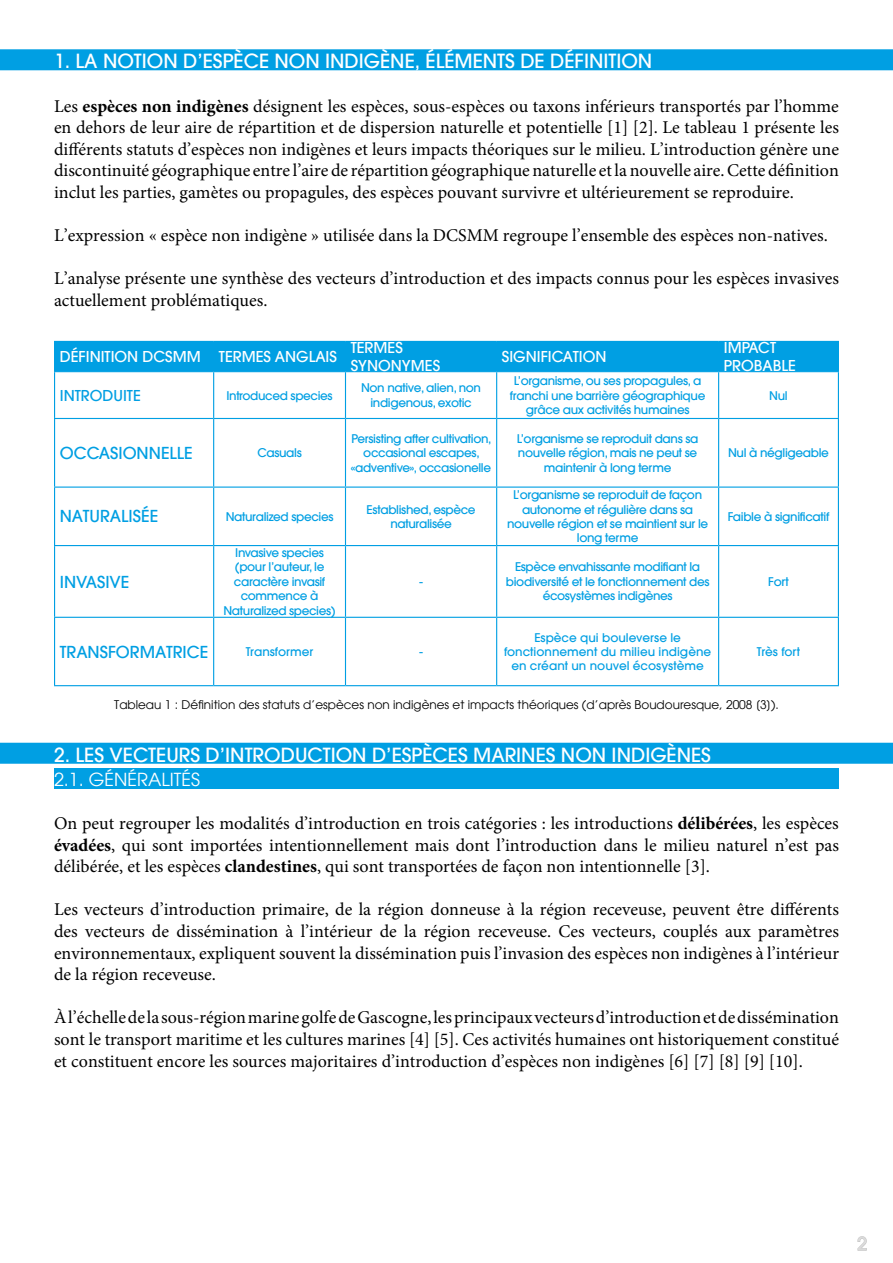
<style>
.page{position:relative;width:893px;height:1263px;background:#fff}
.page>*{position:absolute;margin:0;border:0;box-sizing:border-box;transform-origin:0 0}
.t1{font:500 19.5px "Avant Garde LT";color:#fff}
.t2{font:18px/21.6px "Minion Pro";color:#000;text-align:justify}
.t3{font:18px "Avant Garde LT";color:#fff}
.t4{font:500 18px "Avant Garde LT";color:#dadada}
.t5{font:500 16.5px "Avant Garde LT";color:#009fe3}
.t6{font:500 15px/18px "Avant Garde LT";color:#fff}
.t7{font:500 15px "Avant Garde LT";color:#009fe3}
.t8{font:500 12px/14.4px "Avant Garde LT";letter-spacing:-.03em;color:#009fe3;text-align:center}
.t9{font:12px "Avant Garde LT";color:#000}
.t10{font:500 12px/14.4px "Avant Garde LT";color:#009fe3;text-align:center}
.s1{font-weight:700}
</style>
<div class="page">
<svg style="left:857px;top:1236px;width:10px;height:15px"></svg>
<div style="left:0;top:49px;width:893px;height:21px;background:#009fe3"></div>
<div style="left:0;top:743px;width:893px;height:21px;background:#009fe3"></div>
<div style="left:54px;top:768px;width:785px;height:21px;background:#009fe3"></div>
<svg style="left:55px;top:372px;width:783px;height:313px"></svg>
<div style="left:54px;top:341px;width:785px;height:30px;background:#009fe3"></div>
<hr style="left:54px;top:371px;width:160px;height:1px;background:#009fe3">
<hr style="left:54px;top:372px;width:1px;height:46px;background:#009fe3">
<hr style="left:214px;top:371px;width:131px;height:1px;background:#009fe3">
<hr style="left:213px;top:372px;width:1px;height:46px;background:#009fe3">
<hr style="left:345px;top:371px;width:152px;height:1px;background:#009fe3">
<hr style="left:345px;top:372px;width:1px;height:46px;background:#009fe3">
<hr style="left:497px;top:371px;width:222px;height:1px;background:#009fe3">
<hr style="left:496px;top:372px;width:1px;height:46px;background:#009fe3">
<hr style="left:719px;top:371px;width:120px;height:1px;background:#009fe3">
<hr style="left:718px;top:372px;width:1px;height:46px;background:#009fe3">
<hr style="left:838px;top:372px;width:1px;height:46px;background:#009fe3">
<hr style="left:54px;top:418px;width:160px;height:1px;background:#009fe3">
<hr style="left:54px;top:419px;width:1px;height:67px;background:#009fe3">
<hr style="left:214px;top:418px;width:131px;height:1px;background:#009fe3">
<hr style="left:213px;top:419px;width:1px;height:67px;background:#009fe3">
<hr style="left:345px;top:418px;width:152px;height:1px;background:#009fe3">
<hr style="left:345px;top:419px;width:1px;height:67px;background:#009fe3">
<hr style="left:497px;top:418px;width:222px;height:1px;background:#009fe3">
<hr style="left:496px;top:419px;width:1px;height:67px;background:#009fe3">
<hr style="left:719px;top:418px;width:120px;height:1px;background:#009fe3">
<hr style="left:718px;top:419px;width:1px;height:67px;background:#009fe3">
<hr style="left:838px;top:419px;width:1px;height:67px;background:#009fe3">
<hr style="left:54px;top:486px;width:160px;height:2px;background:#009fe3">
<hr style="left:54px;top:488px;width:1px;height:57px;background:#009fe3">
<hr style="left:214px;top:486px;width:131px;height:2px;background:#009fe3">
<hr style="left:213px;top:488px;width:1px;height:57px;background:#009fe3">
<hr style="left:345px;top:486px;width:152px;height:2px;background:#009fe3">
<hr style="left:345px;top:488px;width:1px;height:57px;background:#009fe3">
<hr style="left:497px;top:486px;width:222px;height:2px;background:#009fe3">
<hr style="left:496px;top:488px;width:1px;height:57px;background:#009fe3">
<hr style="left:719px;top:486px;width:120px;height:2px;background:#009fe3">
<hr style="left:718px;top:488px;width:1px;height:57px;background:#009fe3">
<hr style="left:838px;top:488px;width:1px;height:57px;background:#009fe3">
<hr style="left:54px;top:545px;width:160px;height:1px;background:#009fe3">
<hr style="left:54px;top:546px;width:1px;height:71px;background:#009fe3">
<hr style="left:214px;top:545px;width:131px;height:1px;background:#009fe3">
<hr style="left:213px;top:546px;width:1px;height:71px;background:#009fe3">
<hr style="left:345px;top:545px;width:152px;height:1px;background:#009fe3">
<hr style="left:345px;top:546px;width:1px;height:71px;background:#009fe3">
<hr style="left:497px;top:545px;width:222px;height:1px;background:#009fe3">
<hr style="left:496px;top:546px;width:1px;height:71px;background:#009fe3">
<hr style="left:719px;top:545px;width:120px;height:1px;background:#009fe3">
<hr style="left:718px;top:546px;width:1px;height:71px;background:#009fe3">
<hr style="left:838px;top:546px;width:1px;height:71px;background:#009fe3">
<hr style="left:54px;top:617px;width:160px;height:1px;background:#009fe3">
<hr style="left:54px;top:618px;width:1px;height:67px;background:#009fe3">
<hr style="left:214px;top:617px;width:131px;height:1px;background:#009fe3">
<hr style="left:213px;top:618px;width:1px;height:67px;background:#009fe3">
<hr style="left:345px;top:617px;width:152px;height:1px;background:#009fe3">
<hr style="left:345px;top:618px;width:1px;height:67px;background:#009fe3">
<hr style="left:497px;top:617px;width:222px;height:1px;background:#009fe3">
<hr style="left:496px;top:618px;width:1px;height:67px;background:#009fe3">
<hr style="left:719px;top:617px;width:120px;height:1px;background:#009fe3">
<hr style="left:718px;top:618px;width:1px;height:67px;background:#009fe3">
<hr style="left:838px;top:618px;width:1px;height:67px;background:#009fe3">
<hr style="left:54px;top:685px;width:160px;height:1px;background:#009fe3">
<hr style="left:214px;top:685px;width:131px;height:1px;background:#009fe3">
<hr style="left:345px;top:685px;width:152px;height:1px;background:#009fe3">
<hr style="left:497px;top:685px;width:222px;height:1px;background:#009fe3">
<hr style="left:719px;top:685px;width:120px;height:1px;background:#009fe3">
<p class="t1" style="left:54px;top:49px;width:600px">1. LA NOTION D’ESPÈCE NON INDIGÈNE, ÉLÉMENTS DE DÉFINITION</p>
<p class="t2" style="left:54px;top:95px;width:786px">Les <span class="s1">espèces non indigènes</span> désignent les espèces, sous-espèces ou taxons inférieurs transportés par l’homme en dehors de leur aire de répartition et de dispersion naturelle et potentielle [1] [2]. Le tableau 1 présente les différents statuts d’espèces non indigènes et leurs impacts théoriques sur le milieu. L’introduction génère une discontinuité géographique entre l’aire de répartition géographique naturelle et la nouvelle aire. Cette définition inclut les parties, gamètes ou propagules, des espèces pouvant survivre et ultérieurement se reproduire.</p>
<p class="t2" style="left:54px;top:225px;width:775px">L’expression « espèce non indigène » utilisée dans la DCSMM regroupe l’ensemble des espèces non-natives.</p>
<p class="t2" style="left:54px;top:268px;width:786px">L’analyse présente une synthèse des vecteurs d’introduction et des impacts connus pour les espèces invasives actuellement problématiques.</p>
<p class="t6" style="left:60px;top:348px;width:279px">DÉFINITION DCSMM TERMES ANGLAIS</p>
<p class="t6" style="left:351px;top:339px;width:91px">TERMES<br>SYNONYMES</p>
<p class="t6" style="left:502px;top:348px;width:106px">SIGNIFICATION</p>
<p class="t6" style="left:724px;top:339px;width:73px">IMPACT<br>PROBABLE</p>
<p class="t7" style="left:60px;top:386px;width:83px">INTRODUITE</p>
<p class="t8" style="left:226px;top:388px;width:108px">Introduced species</p>
<p class="t8" style="left:361px;top:381px;width:122px">Non native, alien, non indigenous, exotic</p>
<p class="t8" style="left:510px;top:374px;width:197px">L’organisme, ou ses propagules, a franchi une barrière géographique grâce aux activités humaines</p>
<p class="t8" style="left:769px;top:388px;width:20px">Nul</p>
<p class="t5" style="left:60px;top:443px;width:134px">OCCASIONNELLE</p>
<p class="t8" style="left:257px;top:446px;width:46px">Casuals</p>
<p class="t8" style="left:351px;top:431px;width:142px">Persisting after cultivation, occasional escapes, «adventive», occasionelle</p>
<p class="t8" style="left:517px;top:431px;width:183px">L’organisme se reproduit dans sa nouvelle région, mais ne peut se maintenir à long terme</p>
<p class="t5" style="left:60px;top:506px;width:100px">NATURALISÉE</p>
<p class="t8" style="left:226px;top:509px;width:109px">Naturalized species</p>
<p class="t8" style="left:367px;top:502px;width:110px">Established, espèce naturalisée</p>
<p class="t5" style="left:60px;top:571px;width:71px">INVASIVE</p>
<p class="t8" style="left:223px;top:545px;width:114px">Invasive species (pour l’auteur, le caractère invasif commence à<br>Naturalized species)</p>
<p class="t8" style="left:419px;top:574px;width:5px">-</p>
<p class="t5" style="left:60px;top:641px;width:150px">TRANSFORMATRICE</p>
<p class="t10" style="left:246px;top:644px;width:69px">Transformer</p>
<p class="t8" style="left:419px;top:644px;width:5px">-</p>
<p class="t8" style="left:507px;top:488px;width:203px">L’organisme se reproduit de façon autonome et régulière dans sa nouvelle région et se maintient sur le long terme</p>
<p class="t8" style="left:506px;top:560px;width:205px">Espèce envahissante modifiant la biodiversité et le fonctionnement des écosystèmes indigènes</p>
<p class="t10" style="left:504px;top:630px;width:209px">Espèce qui bouleverse le fonctionnement du milieu indigène en créant un nouvel écosystème</p>
<p class="t8" style="left:728px;top:446px;width:102px">Nul à négligeable</p>
<p class="t8" style="left:728px;top:509px;width:103px">Faible à significatif</p>
<p class="t8" style="left:768px;top:574px;width:22px">Fort</p>
<p class="t10" style="left:757px;top:644px;width:45px">Très fort</p>
<p class="t9" style="left:114px;top:698px;width:666px">Tableau 1 : Définition des statuts d’espèces non indigènes et impacts théoriques (d’après Boudouresque, 2008 [3]).</p>
<p class="t1" style="left:54px;top:743px;width:658px">2. LES VECTEURS D’INTRODUCTION D’ESPÈCES MARINES NON INDIGÈNES</p>
<p class="t3" style="left:54px;top:769px;width:148px">2.1. GÉNÉRALITÉS</p>
<p class="t2" style="left:54px;top:813px;width:786px">On peut regrouper les modalités d’introduction en trois catégories : les introductions <span class="s1">délibérées</span>, les espèces <span class="s1">évadées</span>, qui sont importées intentionnellement mais dont l’introduction dans le milieu naturel n’est pas délibérée, et les espèces <span class="s1">clandestines</span>, qui sont transportées de façon non intentionnelle [3].</p>
<p class="t2" style="left:54px;top:899px;width:786px">Les vecteurs d’introduction primaire, de la région donneuse à la région receveuse, peuvent être différents des vecteurs de dissémination à l’intérieur de la région receveuse. Ces vecteurs, couplés aux paramètres environnementaux, expliquent souvent la dissémination puis l’invasion des espèces non indigènes à l’intérieur de la région receveuse.</p>
<p class="t2" style="left:54px;top:1007px;width:786px">À l’échelle de la sous-région marine golfe de Gascogne, les principaux vecteurs d’introduction et de dissémination sont le transport maritime et les cultures marines [4] [5]. Ces activités humaines ont historiquement constitué et constituent encore les sources majoritaires d’introduction d’espèces non indigènes [6] [7] [8] [9] [10].</p>
<p class="t4" style="left:857px;top:1232px;width:11px">2</p>
</div>
